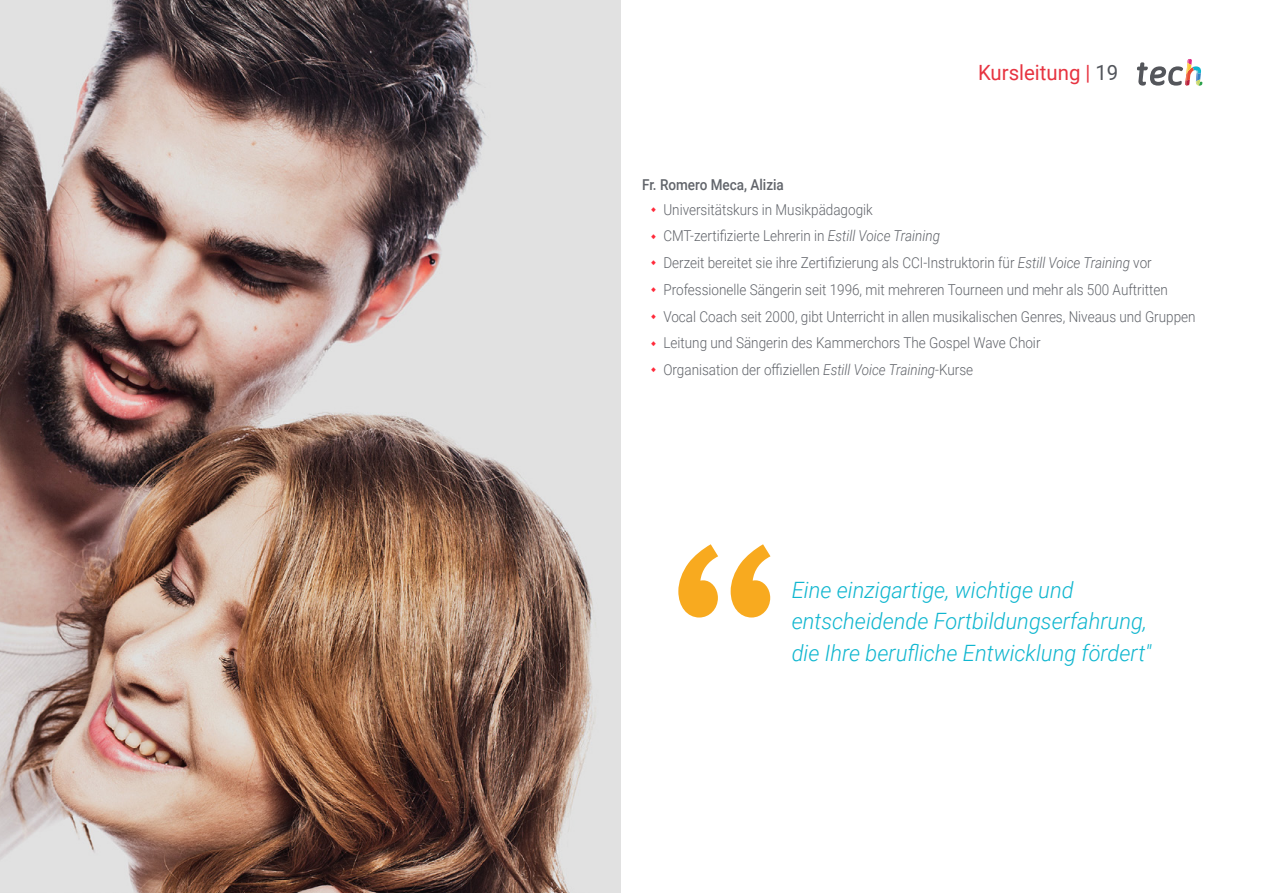
<style>
.page{position:relative;width:1263px;height:893px;background:#fff}
.page>*{position:absolute;margin:0;border:0;box-sizing:border-box;transform-origin:0 0}
.t1{font:italic 300 22.5px/31.5px "Roboto";color:#0fb6cf}
.t2{font:21px "Roboto";color:#e73441}
.t3{font:300 15px/26.7px "Roboto";color:#61646a;scale:.9 1}
.t4{font:500 15px "Roboto";color:#61646a;scale:.9 1}
.s1{color:#52555b}
.s2{font-style:italic}
</style>
<div class="page">
<img style="left:0;top:0;width:621px;height:893px">
<svg style="left:678px;top:544px;width:92px;height:73px"></svg>
<svg style="left:1137px;top:59px;width:65px;height:27px"></svg>
<h2 class="t2" style="left:978px;top:57px;width:142px">Kursleitung | <span class="s1">19</span></h2>
<p class="t4" style="left:642px;top:174px;width:159px">Fr. Romero Meca, Alizia</p>
<p class="t3" style="left:663px;top:195px;width:593px">Universitätskurs in Musikpädagogik<br>CMT-zertifizierte Lehrerin in <span class="s2">Estill Voice Training<br></span>Derzeit bereitet sie ihre Zertifizierung als CCI-Instruktorin für <span class="s2">Estill Voice Training</span> vor Professionelle Sängerin seit 1996, mit mehreren Tourneen und mehr als 500 Auftritten Vocal Coach seit 2000, gibt Unterricht in allen musikalischen Genres, Niveaus und Gruppen Leitung und Sängerin des Kammerchors The Gospel Wave Choir<br>Organisation der offiziellen <span class="s2">Estill Voice Training</span>-Kurse</p>
<h1 class="t1" style="left:792px;top:573px;width:361px">Eine einzigartige, wichtige und entscheidende Fortbildungserfahrung, die Ihre berufliche Entwicklung fördert"</h1>
</div>
